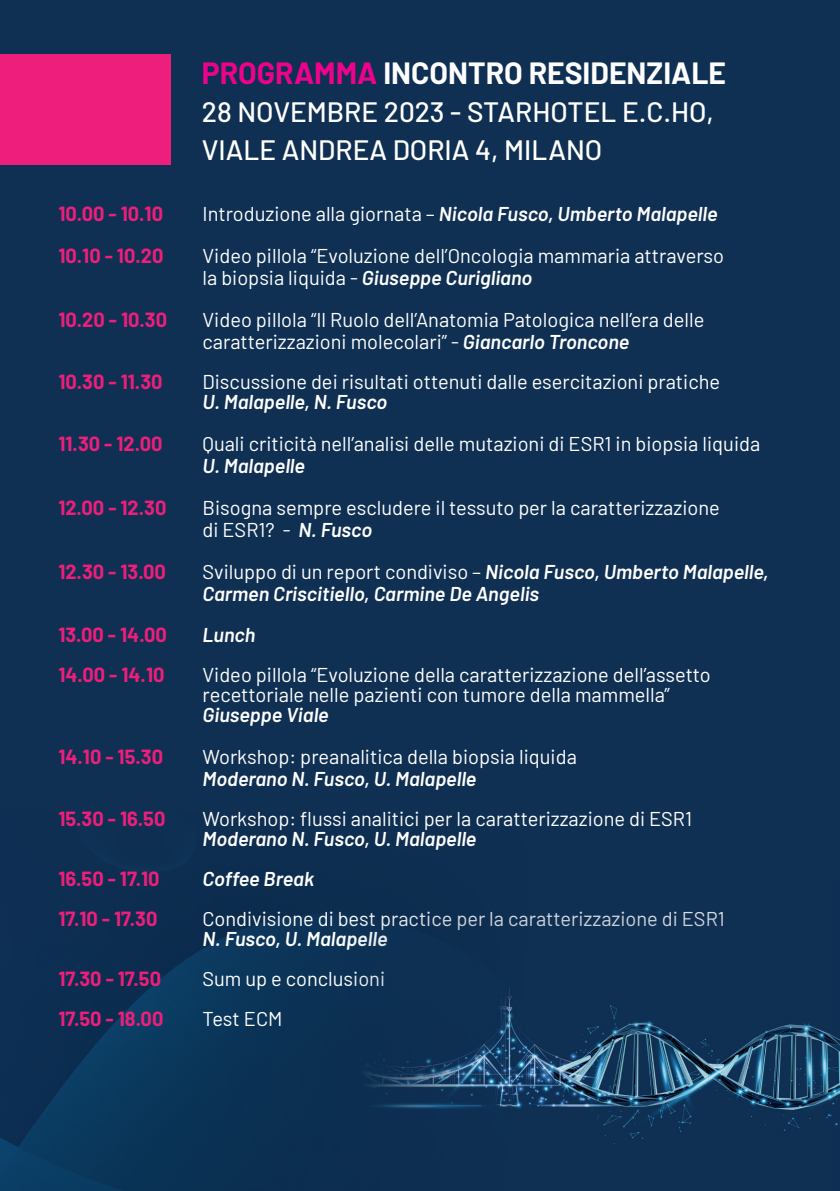
<style>
.page{position:relative;width:840px;height:1191px;background:#fff}
.page>*{position:absolute;margin:0;border:0;box-sizing:border-box;transform-origin:0 0}
.t1{font:700 30px "Barlow";color:#fff}
.t2{font:500 28px "Barlow";color:#fff}
.t3{font:20px/20px "Barlow";color:#fff}
.t4{font:italic 600 20px "Barlow";color:#fff}
.t5{font:700 20px "Barlow";color:#ee1e7b}
.s1{color:#ed028c}
.s2{font-weight:400;font-style:normal}
.s3{font-weight:600;font-style:italic}
</style>
<div class="page">
<div style="left:0;top:0;width:839px;height:1191px;background:#0f3053"></div>
<img style="left:0;top:931px;width:244px;height:260px">
<div style="left:1px;top:54px;width:170px;height:110px;background:#ee1e7c"></div>
<img style="left:367px;top:987px;width:472px;height:158px">
<p class="t1" style="left:202px;top:51px;width:525px"><span class="s1">PROGRAMMA</span> INCONTRO RESIDENZIALE</p>
<p class="t2" style="left:202px;top:91px;width:513px">28 NOVEMBRE 2023 - STARHOTEL E.C.HO,</p>
<p class="t2" style="left:202px;top:129px;width:402px">VIALE ANDREA DORIA 4, MILANO</p>
<p class="t5" style="left:58px;top:199px;width:106px">10.00 - 10.10</p>
<p class="t4" style="left:202px;top:199px;width:516px"><span class="s2">Introduzione alla giornata –</span> Nicola Fusco, Umberto Malapelle</p>
<p class="t5" style="left:58px;top:241px;width:107px">10.10 - 10.20</p>
<p class="t3" style="left:202px;top:245px;width:523px">Video pillola “Evoluzione dell’Oncologia mammaria attraverso</p>
<p class="t4" style="left:202px;top:263px;width:331px"><span class="s2">la biopsia liquida -</span> Giuseppe Curigliano</p>
<p class="t5" style="left:58px;top:305px;width:110px">10.20 - 10.30</p>
<p class="t3" style="left:202px;top:309px;width:503px">Video pillola “Il Ruolo dell’Anatomia Patologica nell’era delle</p>
<p class="t3" style="left:202px;top:331px;width:428px">caratterizzazioni molecolari” - <span class="s3">Giancarlo Troncone</span></p>
<p class="t5" style="left:58px;top:367px;width:106px">10.30 - 11.30</p>
<p class="t3" style="left:202px;top:371px;width:519px">Discussione dei risultati ottenuti dalle esercitazioni pratiche</p>
<p class="t4" style="left:202px;top:387px;width:186px">U. Malapelle, N. Fusco</p>
<p class="t5" style="left:58px;top:429px;width:106px">11.30 - 12.00</p>
<p class="t3" style="left:202px;top:433px;width:559px">Quali criticità nell’analisi delle mutazioni di ESR1 in biopsia liquida</p>
<p class="t4" style="left:202px;top:451px;width:104px">U. Malapelle</p>
<p class="t5" style="left:58px;top:493px;width:110px">12.00 - 12.30</p>
<p class="t3" style="left:202px;top:497px;width:518px">Bisogna sempre escludere il tessuto per la caratterizzazione</p>
<p class="t3" style="left:202px;top:519px;width:171px">di ESR1? - <span class="s3">N. Fusco</span></p>
<p class="t5" style="left:58px;top:557px;width:109px">12.30 - 13.00</p>
<p class="t4" style="left:202px;top:557px;width:567px"><span class="s2">Sviluppo di un report condiviso –</span> Nicola Fusco, Umberto Malapelle,</p>
<p class="t4" style="left:202px;top:579px;width:338px">Carmen Criscitiello, Carmine De Angelis</p>
<p class="t5" style="left:58px;top:619px;width:110px">13.00 - 14.00</p>
<p class="t4" style="left:202px;top:619px;width:54px">Lunch</p>
<p class="t5" style="left:58px;top:659px;width:108px">14.00 - 14.10</p>
<p class="t3" style="left:202px;top:663px;width:509px">Video pillola “Evoluzione della caratterizzazione dell’assetto recettoriale nelle pazienti con tumore della mammella”</p>
<p class="t4" style="left:202px;top:699px;width:128px">Giuseppe Viale</p>
<p class="t5" style="left:58px;top:741px;width:106px">14.10 - 15.30</p>
<p class="t3" style="left:202px;top:745px;width:375px">Workshop: preanalitica della biopsia liquida</p>
<p class="t4" style="left:202px;top:763px;width:275px">Moderano N. Fusco, U. Malapelle</p>
<p class="t5" style="left:58px;top:803px;width:109px">15.30 - 16.50</p>
<p class="t3" style="left:202px;top:807px;width:491px">Workshop: flussi analitici per la caratterizzazione di ESR1</p>
<p class="t4" style="left:202px;top:823px;width:275px">Moderano N. Fusco, U. Malapelle</p>
<p class="t5" style="left:58px;top:863px;width:103px">16.50 - 17.10</p>
<p class="t4" style="left:202px;top:863px;width:113px">Coffee Break</p>
<p class="t5" style="left:58px;top:903px;width:101px">17.10 - 17.30</p>
<p class="t3" style="left:202px;top:907px;width:523px">Condivisione di best practice per la caratterizzazione di ESR1</p>
<p class="t4" style="left:202px;top:923px;width:186px">N. Fusco, U. Malapelle</p>
<p class="t5" style="left:58px;top:963px;width:104px">17.30 - 17.50</p>
<p class="t3" style="left:202px;top:967px;width:184px">Sum up e conclusioni</p>
<p class="t5" style="left:58px;top:1003px;width:107px">17.50 - 18.00</p>
<p class="t3" style="left:202px;top:1007px;width:81px">Test ECM</p>
</div>
